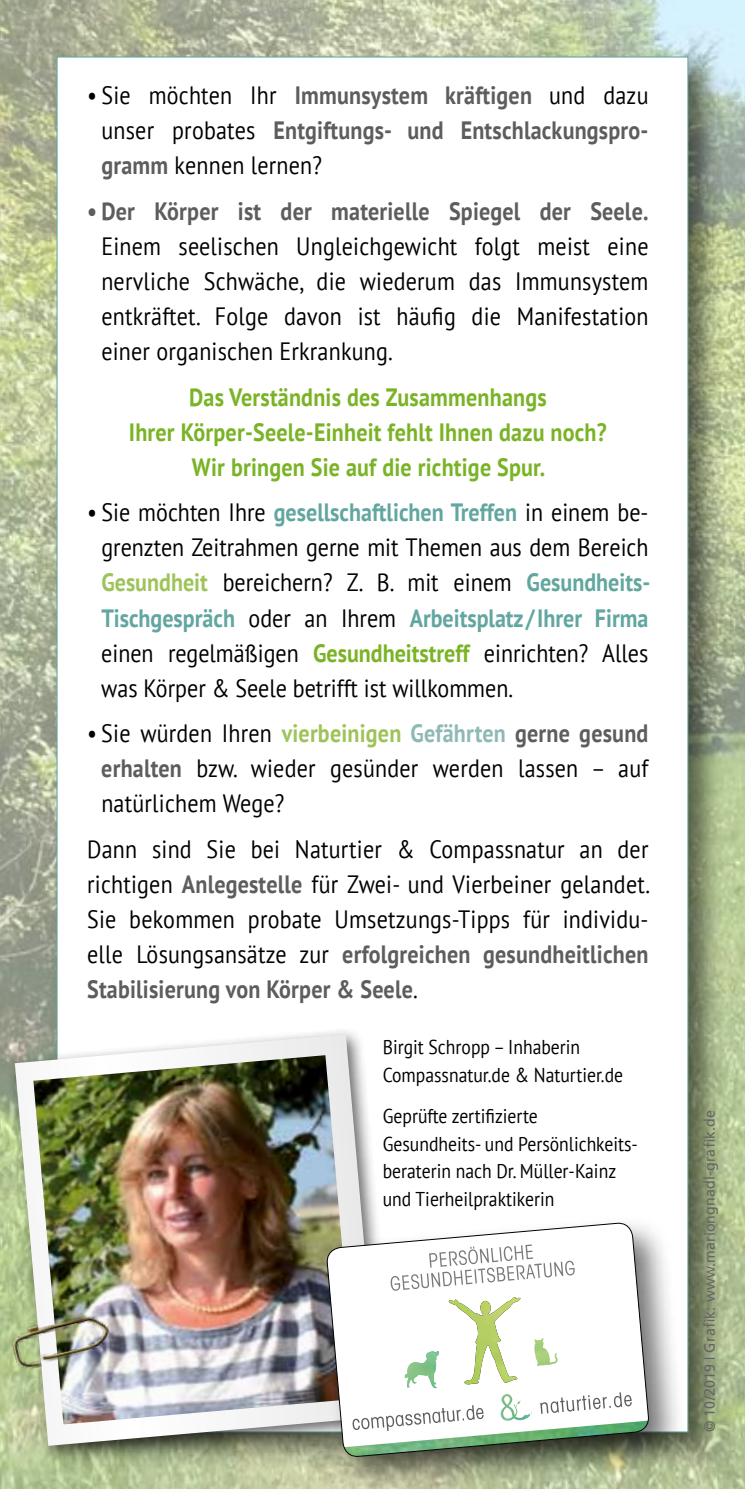
<style>
.page{position:relative;width:745px;height:1489px;background:#fff}
.page>*{position:absolute;margin:0;border:0;box-sizing:border-box;transform-origin:0 0}
.t1{font:25px/35px "PT Sans";letter-spacing:.01em;color:#000;text-align:justify;scale:.88 1}
.t2{font:700 25px/35px "PT Sans";letter-spacing:.01em;color:#5d5d5d;text-align:justify;scale:.88 1}
.t3{font:700 25px/35px "PT Sans";letter-spacing:.01em;color:#7ab326;text-align:center;scale:.88 1}
.t4{font:20px/27.5px "PT Sans";color:#000;scale:.88 1}
.t5{font:15px "Frutiger";letter-spacing:.01em;color:#656564;scale:.95 1}
.s1{font-weight:400;color:#000}
.s2{font-weight:700;color:#62a6a0}
.s3{font-weight:700;color:#9fc35a}
.s4{font-weight:700;color:#7ab326}
.s5{font-weight:700;color:#8eb9b5}
.s6{font-weight:700;color:#5d5d5d}
</style>
<div class="page">
<img style="left:0;top:0;width:744px;height:1488px">
<div style="left:49px;top:48px;width:677px;height:1422px;background:#000;opacity:.55"></div>
<div style="left:57px;top:57px;width:630px;height:1374px;background:#fff"></div>
<div style="left:7px;top:1026px;width:390px;height:437px;background:#000;opacity:.6"></div>
<svg style="left:15px;top:1034px;width:364px;height:411px"></svg>
<img style="left:33px;top:1055px;width:322px;height:369px">
<img style="left:3px;top:1295px;width:137px;height:81px">
<div style="left:318px;top:1214px;width:368px;height:274px;background:#000;opacity:.55"></div>
<svg style="left:326px;top:1221px;width:323px;height:236px"></svg>
<p class="t2" style="left:101px;top:78px;width:623px;text-indent:-14px"><span class="s1">• Sie möchten Ihr</span> Immunsystem kräftigen <span class="s1">und dazu unser probates</span> Entgiftungs- und Entschlackungspro&shy;gramm <span class="s1">kennen lernen?</span></p>
<p class="t2" style="left:87px;top:193px;width:639px">• Der Körper ist der materielle Spiegel der Seele.</p>
<p class="t1" style="left:101px;top:228px;width:623px">Einem seelischen Ungleichgewicht folgt meist eine nervliche Schwäche, die wiederum das Immunsystem entkräftet. Folge davon ist häufig die Manifestation einer organischen Erkrankung.</p>
<p class="t3" style="left:129px;top:379px;width:544px">Das Verständnis des Zusammenhangs<br>Ihrer Körper-Seele-Einheit fehlt Ihnen dazu noch?<br>Wir bringen Sie auf die richtige Spur.</p>
<p class="t1" style="left:101px;top:494px;width:625px;text-indent:-14px">• Sie möchten Ihre <span class="s2">gesellschaftlichen Treffen</span> in einem be&shy;grenzten Zeitrahmen gerne mit Themen aus dem Bereich <span class="s3">Gesundheit</span> bereichern? Z. B. mit einem <span class="s2">Gesundheits-Tischgespräch</span> oder an Ihrem <span class="s2">Arbeitsplatz/Ihrer Firma </span>einen regelmäßigen <span class="s4">Gesundheitstreff</span> einrichten? Alles was Körper &amp; Seele betrifft ist willkommen.</p>
<p class="t1" style="left:101px;top:715px;width:623px;text-indent:-14px">• Sie würden Ihren <span class="s3">vierbeinigen</span> <span class="s5">Gefährten</span> <span class="s6">gerne gesund erhalten</span> bzw. wieder gesünder werden lassen – auf natürlichem Wege?</p>
<p class="t1" style="left:87px;top:831px;width:641px">Dann sind Sie bei Naturtier &amp; Compassnatur an der richtigen <span class="s6">Anlegestelle</span> für Zwei- und Vierbeiner gelandet.<br>Sie bekommen probate Umsetzungs-Tipps für individu&shy;elle Lösungsansätze zur <span class="s6">erfolgreichen gesundheitlichen Stabilisierung von Körper &amp; Seele</span>.</p>
<p class="t4" style="left:382px;top:1032px;width:274px">Birgit Schropp – Inhaberin<br>Compassnatur.de &amp; Naturtier.de</p>
<p class="t4" style="left:382px;top:1102px;width:291px">Geprüfte zertifizierte<br>Gesundheits- und Persönlichkeits&shy;beraterin nach Dr. Müller-Kainz und Tierheilpraktikerin</p>
<p class="t5" style="left:700px;top:1431px;width:341px;rotate:-90deg">© 10/2019 | Grafik: www.mariongnadl-grafik.de</p>
</div>
